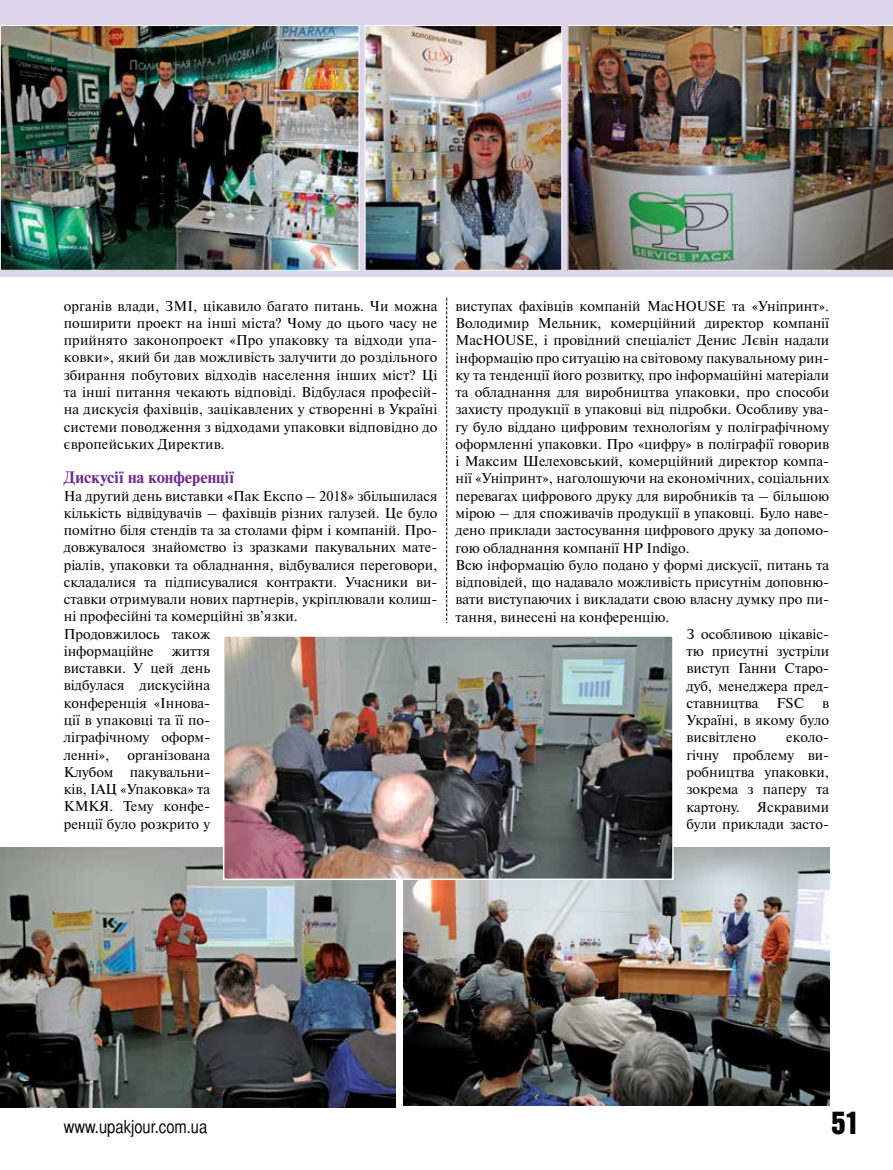
<style>
.page{position:relative;width:893px;height:1170px;background:#fff}
.page>*{position:absolute;margin:0;border:0;box-sizing:border-box;transform-origin:0 0}
.t1{font:31.5px "Bastion Kontrast Alt C";color:#000}
.t2{font:18px "Bastion C";color:#000}
.t3{font:700 16.5px "Newton C";color:#6f2c91}
.t4{font:14.25px/17.2px "Newton C";color:#000;text-align:justify}
</style>
<div class="page">
<div style="left:0;top:0;width:893px;height:276px;background:#dfd5ea"></div>
<svg style="left:446px;top:298px;width:1px;height:325px"></svg>
<img style="left:2px;top:27px;width:355px;height:242px">
<div style="left:0;top:25px;width:359px;height:246px;border:1px solid #fff"></div>
<img style="left:367px;top:27px;width:193px;height:242px">
<div style="left:365px;top:25px;width:197px;height:246px;border:1px solid #fff"></div>
<img style="left:567px;top:25px;width:326px;height:246px">
<img style="left:0;top:847px;width:395px;height:260px">
<img style="left:404px;top:847px;width:425px;height:258px">
<img style="left:226px;top:638px;width:445px;height:239px">
<div style="left:223px;top:635px;width:451px;height:245px;border:2px solid #fff"></div>
<p class="t4" style="left:64px;top:297px;width:375px">органів влади, ЗМІ, цікавило багато питань. Чи можна поширити проект на інші міста? Чому до цього часу не прийнято законопроект «Про упаковку та відходи упа&shy;ковки», який би дав можливість залучити до роздільного збирання побутових відходів населення інших міст? Ці та інші питання чекають відповіді. Відбулася професій&shy;на дискусія фахівців, зацікавлених у створенні в Україні системи поводження з відходами упаковки відповідно до європейських Директив.</p>
<p class="t3" style="left:64px;top:468px;width:172px">Дискусії на конференції</p>
<p class="t4" style="left:64px;top:487px;width:375px;text-align:left">На другий день виставки «Пак Експо – 2018» збільшилася кількість відвідувачів – фахівців різних галузей. Це було помітно біля стендів та за столами фірм і компаній. Про&shy;довжувалося знайомство із зразками пакувальних мате&shy;ріалів, упаковки та обладнання, відбувалися переговори, складалися та підписувалися контракти. Учасники ви&shy;ставки отримували нових партнерів, укріплювали колиш&shy;ні професійні та комерційні зв’язки.<br>Продовжилось також<br>інформаційне</p>
<p class="t4" style="left:64px;top:642px;width:148px;text-indent:108px">життя виставки. У цей день відбулася дискусійна конференція «Іннова&shy;ції в упаковці та її по&shy;ліграфічному оформ&shy;ленні», організована Клубом пакувальни&shy;ків, ІАЦ «Упаковка» та КМКЯ. Тему конфе&shy;ренції було розкрито у</p>
<p class="t4" style="left:455px;top:297px;width:375px">виступах фахівців компаній MacHOUSE та «Уніпринт».</p>
<p class="t4" style="left:455px;top:314px;width:375px">Володимир Мельник, комерційний директор компанії</p>
<p class="t4" style="left:455px;top:332px;width:375px">MacHOUSE, і провідний спеціаліст Денис Лєвін надали</p>
<p class="t4" style="left:455px;top:349px;width:375px">інформацію про ситуацію на світовому пакувальному рин-</p>
<p class="t4" style="left:455px;top:366px;width:375px">ку та тенденції його розвитку, про інформаційні матеріали</p>
<p class="t4" style="left:455px;top:383px;width:375px">та обладнання для виробництва упаковки, про способи</p>
<p class="t4" style="left:455px;top:401px;width:375px">захисту продукції в упаковці від підробки. Особливу ува-</p>
<p class="t4" style="left:455px;top:418px;width:375px">гу було віддано цифровим технологіям у поліграфічному</p>
<p class="t4" style="left:455px;top:435px;width:375px">оформленні упаковки. Про «цифру» в поліграфії говорив</p>
<p class="t4" style="left:455px;top:452px;width:375px">і Максим Шелеховський, комерційний директор компа-</p>
<p class="t4" style="left:455px;top:470px;width:375px">нії «Уніпринт», наголошуючи на економічних, соціальних</p>
<p class="t4" style="left:455px;top:487px;width:375px">перевагах цифрового друку для виробників та – більшою</p>
<p class="t4" style="left:455px;top:504px;width:375px">мірою – для споживачів продукції в упаковці. Було наве-</p>
<p class="t4" style="left:455px;top:522px;width:375px">дено приклади застосування цифрового друку за допомо-</p>
<p class="t4" style="left:455px;top:539px;width:236px">гою обладнання компанії HP Indigo.</p>
<p class="t4" style="left:455px;top:556px;width:375px">Всю інформацію було подано у формі дискусії, питань та</p>
<p class="t4" style="left:455px;top:573px;width:375px">відповідей, що надавало можливість присутнім доповню-</p>
<p class="t4" style="left:455px;top:591px;width:375px">вати виступаючих і викладати свою власну думку про пи-</p>
<p class="t4" style="left:455px;top:608px;width:215px">тання, винесені на конференцію.</p>
<p class="t4" style="left:686px;top:625px;width:144px">З особливою цікавіс-</p>
<p class="t4" style="left:686px;top:642px;width:144px">тю присутні зустріли</p>
<p class="t4" style="left:686px;top:660px;width:144px">виступ Ганни Старо-</p>
<p class="t4" style="left:686px;top:677px;width:144px">дуб, менеджера пред-</p>
<p class="t4" style="left:686px;top:694px;width:74px">ставництва</p>
<p class="t4" style="left:776px;top:694px;width:29px">FSC</p>
<p class="t4" style="left:686px;top:694px;width:144px;text-indent:136px">в Україні, в якому було висвітлено</p>
<p class="t4" style="left:686px;top:729px;width:144px;text-indent:100px">еколо&shy;гічну проблему ви&shy;робництва упаковки, зокрема з паперу та картону. Яскравими були приклади засто-</p>
<p class="t2" style="left:64px;top:1116px;width:145px">www.upakjour.com.ua</p>
<h1 class="t1" style="left:831px;top:1106px;width:30px">51</h1>
</div>
